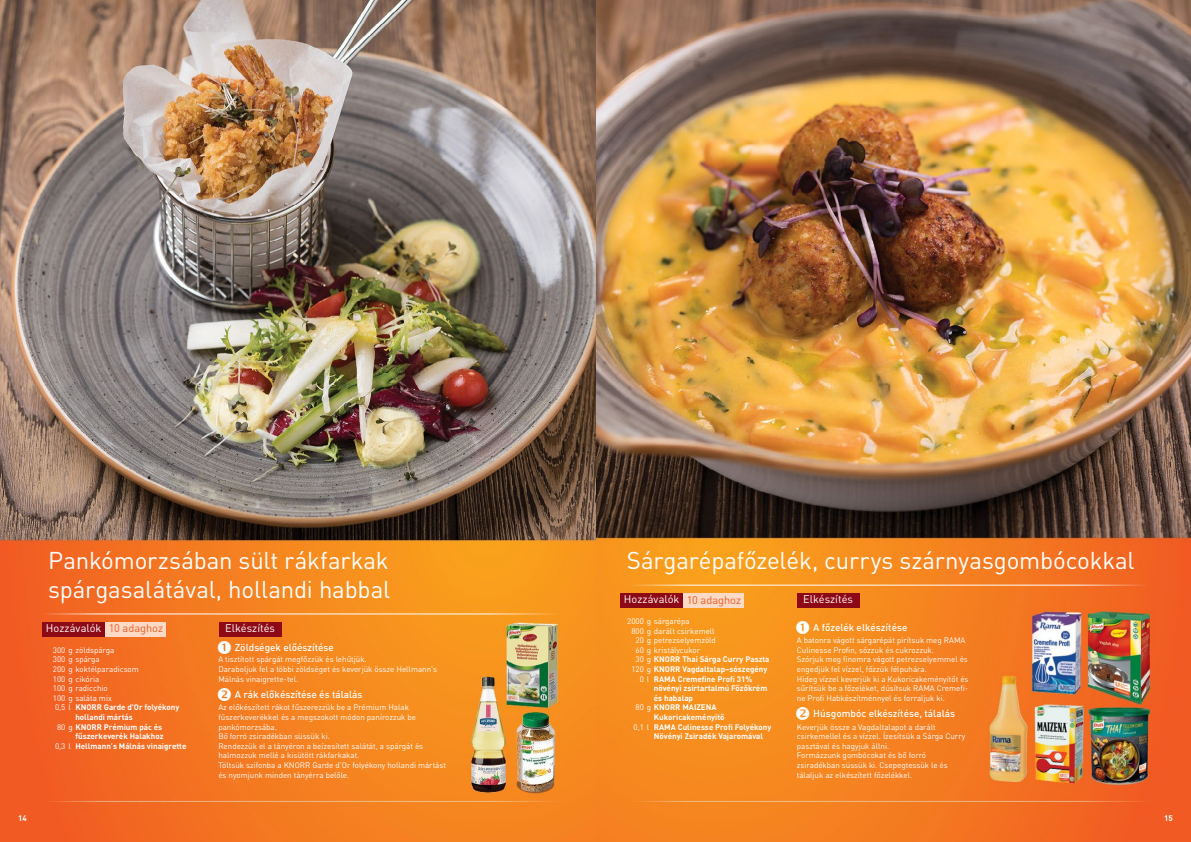
<style>
.page{position:relative;width:1191px;height:842px;background:#fff}
.page>*{position:absolute;margin:0;border:0;box-sizing:border-box;transform-origin:0 0}
.t1{font:24px/28.8px "DIN Pro";letter-spacing:-.01em;color:#fff}
.t2{font:11px "DIN Pro";color:#fff}
.t3{font:500 10px "DIN Pro";color:#fff}
.t4{font:8px/9.6px "DIN Pro";color:#fff}
.t5{font:700 8px "DIN Pro";color:#fff}
.s1{color:#eb5a21}
.s2{font-weight:400}
</style>
<div class="page">
<img style="left:0;top:0;width:1191px;height:842px">
<div style="left:219px;top:622px;width:62px;height:14px;background:#8d0916"></div>
<div style="left:43px;top:622px;width:62px;height:14px;background:#8d0916"></div>
<div style="left:105px;top:622px;width:61px;height:14px;background:#fddac5"></div>
<hr style="left:36px;top:614px;width:523px;height:1px;background:#fff">
<div style="left:797px;top:593px;width:62px;height:14px;background:#8d0916"></div>
<div style="left:620px;top:593px;width:63px;height:14px;background:#8d0916"></div>
<div style="left:683px;top:593px;width:61px;height:14px;background:#fddac5"></div>
<hr style="left:623px;top:585px;width:523px;height:1px;background:#fff">
<svg style="left:218px;top:640px;width:13px;height:14px"></svg>
<svg style="left:218px;top:688px;width:13px;height:13px"></svg>
<svg style="left:796px;top:621px;width:13px;height:13px"></svg>
<svg style="left:796px;top:707px;width:13px;height:13px"></svg>
<h1 class="t1" style="left:48px;top:545px;width:343px">Pankómorzsában sült rákfarkak spárgasalátával, hollandi habbal</h1>
<h2 class="t2" style="left:46px;top:621px;width:119px">Hozzávalók <span class="s1">10 adaghoz</span></h2>
<h2 class="t2" style="left:225px;top:621px;width:51px">Elkészítés</h2>
<p class="t4" style="left:53px;top:645px;width:63px">300 g zöldspárga</p>
<p class="t4" style="left:53px;top:654px;width:48px">300 g spárga</p>
<p class="t4" style="left:53px;top:664px;width:87px">200 g koktélparadicsom</p>
<p class="t4" style="left:53px;top:674px;width:48px">100 g cikória</p>
<p class="t4" style="left:53px;top:683px;width:56px">100 g radicchio</p>
<p class="t4" style="left:53px;top:693px;width:60px">100 g saláta mix</p>
<p class="t5" style="left:55px;top:702px;width:126px"><span class="s2">0,5 l</span> KNORR Garde d'Or folyékony</p>
<p class="t5" style="left:75px;top:712px;width:59px">hollandi mártás</p>
<p class="t5" style="left:57px;top:721px;width:107px"><span class="s2">80 g</span> KNORR Prémium pác és</p>
<p class="t5" style="left:75px;top:731px;width:90px">fűszerkeverék Halakhoz</p>
<p class="t5" style="left:55px;top:740px;width:133px"><span class="s2">0,3 l</span> Hellmann's Málnás vinaigrette</p>
<p class="t3" style="left:235px;top:640px;width:101px">Zöldségek előészítése</p>
<p class="t3" style="left:235px;top:688px;width:129px">A rák előkészítése és tálalás</p>
<p class="t4" style="left:218px;top:654px;width:220px">A tisztított spárgát megfőzzük és lehűtjük.<br>Daraboljuk fel a többi zöldséget és keverjük össze Hellmann's<br>Málnás vinaigrette-tel.</p>
<p class="t4" style="left:218px;top:702px;width:229px">Az előkészített rákot fűszerezzük be a Prémium Halak fűszerkeverékkel és a megszokott módon panírozzuk be pankómorzsába.<br>Bő forró zsiradékban süssük ki.<br>Rendezzük el a tányéron a beízesített salátát, a spárgát és halmozzuk mellé a kisütött rákfarkakat.<br>Töltsük szifonba a KNORR Garde d'Or folyékony hollandi mártást és nyomjunk minden tányérra belőle.</p>
<h1 class="t1" style="left:626px;top:545px;width:509px">Sárgarépafőzelék, currys szárnyasgombócokkal</h1>
<h2 class="t2" style="left:624px;top:592px;width:119px">Hozzávalók <span class="s1">10 adaghoz</span></h2>
<h2 class="t2" style="left:803px;top:592px;width:51px">Elkészítés</h2>
<p class="t4" style="left:627px;top:616px;width:64px">2000 g sárgarépa</p>
<p class="t4" style="left:631px;top:626px;width:85px">800 g darált csirkemell</p>
<p class="t4" style="left:635px;top:635px;width:82px">20 g petrezselyemzöld</p>
<p class="t4" style="left:635px;top:645px;width:66px">60 g kristálycukor</p>
<p class="t5" style="left:635px;top:654px;width:135px"><span class="s2">30 g</span> KNORR Thai Sárga Curry Paszta</p>
<p class="t5" style="left:631px;top:664px;width:138px"><span class="s2">120 g</span> KNORR Vagdaltalap–sószegény</p>
<p class="t5" style="left:640px;top:673px;width:114px"><span class="s2">0 l</span> RAMA Cremefine Profi 31%</p>
<p class="t5" style="left:654px;top:683px;width:115px">növényi zsírtartalmú Főzőkrém</p>
<p class="t5" style="left:654px;top:692px;width:41px">és habalap</p>
<p class="t5" style="left:635px;top:702px;width:82px"><span class="s2">80 g</span> KNORR MAIZENA</p>
<p class="t5" style="left:654px;top:712px;width:72px">Kukoricakeményítő</p>
<p class="t5" style="left:633px;top:721px;width:139px"><span class="s2">0,1 l</span> RAMA Culinesse Profi Folyékony</p>
<p class="t5" style="left:654px;top:731px;width:111px">Növényi Zsiradék Vajaromával</p>
<p class="t3" style="left:813px;top:621px;width:96px">A főzelék elkészítése</p>
<p class="t4" style="left:797px;top:635px;width:173px">A batonra vágott sárgarépát pirítsuk meg RAMA Culinesse Profin, sózzuk és cukrozzuk.<br>Szórjuk meg finomra vágott petrezselyemmel és engedjük fel vízzel, főzzük félpuhára.<br>Hideg vízzel keverjük ki a Kukoricakeményítőt és sűrítsük be a főzeléket, dúsítsuk RAMA Cremefi&shy;ne Profi Habkészítménnyel és forraljuk ki.</p>
<p class="t4" style="left:797px;top:722px;width:170px">Keverjük össze a Vagdaltalapot a darált csirkemellel és a vízzel. Ízesítsük a Sárga Curry pasztával és hagyjuk állni.<br>Formázzunk gombócokat és bő forró zsiradékban süssük ki. Csepegtessük le és tálaljuk az elkészített főzelékkel.</p>
<p class="t3" style="left:813px;top:707px;width:143px">Húsgombóc elkészítése, tálalás</p>
<p class="t5" style="left:18px;top:813px;width:10px">14</p>
<p class="t5" style="left:1164px;top:813px;width:10px">15</p>
</div>
